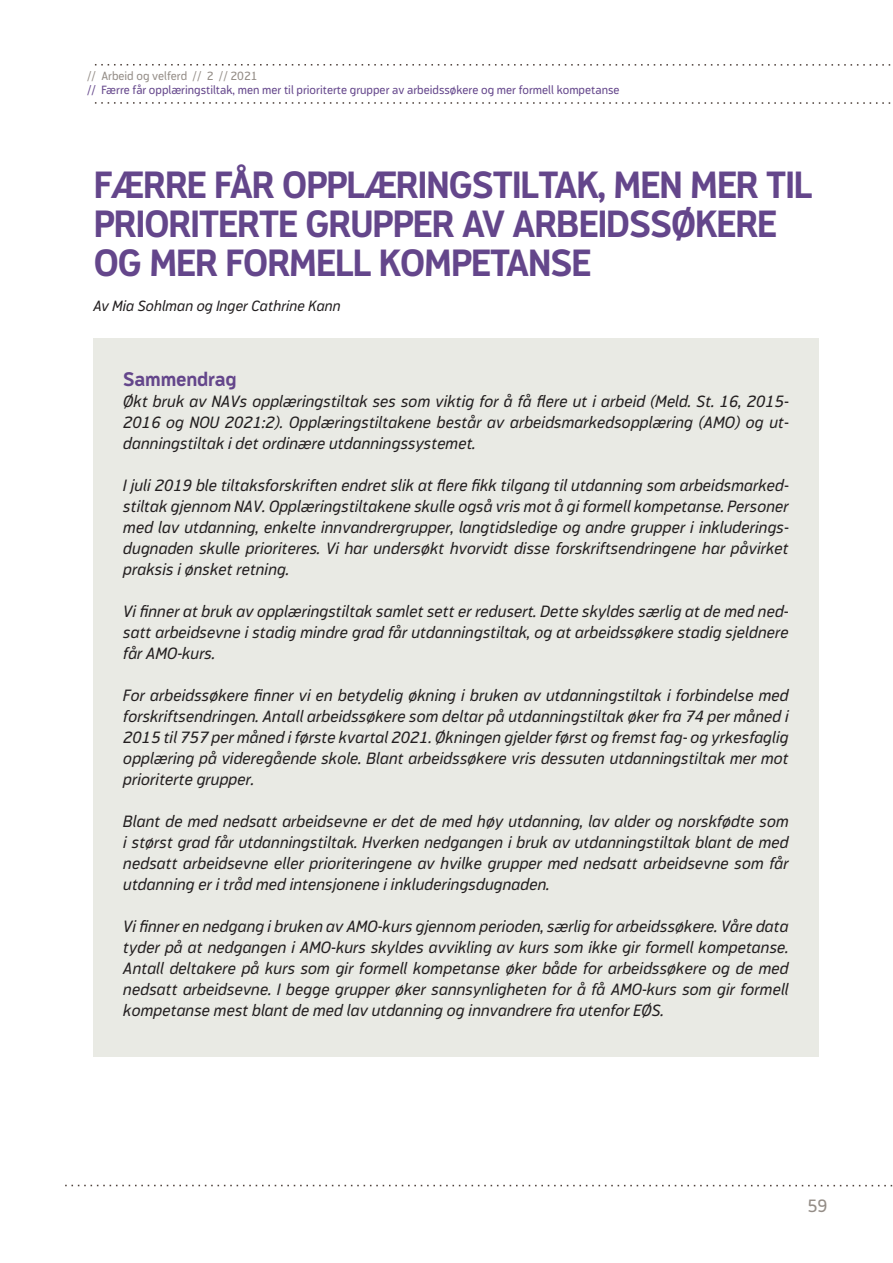
<style>
.page{position:relative;width:893px;height:1263px;background:#fff}
.page>*{position:absolute;margin:0;border:0;box-sizing:border-box;transform-origin:0 0}
.t1{font:700 37.5px/39px "Modus";letter-spacing:-.025em;color:#64468b}
.t2{font:700 19.5px "Modus";letter-spacing:-.01em;color:#64468b}
.t3{font:18px "Modus";color:#948d87}
.t4{font:italic 16.5px/21px "Modus";color:#231f20;text-align:justify}
.t5{font:italic 15px "Modus";color:#231f20}
.t6{font:12px "Modus";color:#64468b}
.t7{font:12px "Modus";color:#948d87}
</style>
<div class="page">
<svg style="left:94px;top:64px;width:797px;height:2px"></svg>
<svg style="left:94px;top:102px;width:797px;height:2px"></svg>
<svg style="left:65px;top:1185px;width:828px;height:1px"></svg>
<div style="left:94px;top:338px;width:725px;height:719px;background:#e9eae4"></div>
<p class="t7" style="left:87px;top:69px;width:172px">// Arbeid og velferd // 2 // 2021</p>
<p class="t6" style="left:87px;top:83px;width:534px">// Færre får opplæringstiltak, men mer til prioriterte grupper av arbeidssøkere og mer formell kompetanse</p>
<h1 class="t1" style="left:94px;top:165px;width:720px">FÆRRE FÅR OPPLÆRINGSTILTAK, MEN MER TIL<br>PRIORITERTE GRUPPER AV ARBEIDSSØKERE<br>OG MER FORMELL KOMPETANSE</h1>
<p class="t5" style="left:94px;top:297px;width:249px">Av Mia Sohlman og Inger Cathrine Kann</p>
<p class="t2" style="left:123px;top:368px;width:115px">Sammendrag</p>
<p class="t4" style="left:123px;top:390px;width:667px">Økt bruk av NAVs opplæringstiltak ses som viktig for å få flere ut i arbeid (Meld. St. 16, 2015- 2016 og NOU 2021:2). Opplæringstiltakene består av arbeidsmarkedsopplæring (AMO) og ut&shy;danningstiltak i det ordinære utdanningssystemet.</p>
<p class="t4" style="left:123px;top:474px;width:667px">I juli 2019 ble tiltaksforskriften endret slik at flere fikk tilgang til utdanning som arbeidsmarked&shy;stiltak gjennom NAV. Opplæringstiltakene skulle også vris mot å gi formell kompetanse. Personer med lav utdanning, enkelte innvandrergrupper, langtidsledige og andre grupper i inkluderings&shy;dugnaden skulle prioriteres. Vi har undersøkt hvorvidt disse forskriftsendringene har påvirket praksis i ønsket retning.</p>
<p class="t4" style="left:123px;top:600px;width:667px">Vi finner at bruk av opplæringstiltak samlet sett er redusert. Dette skyldes særlig at de med ned&shy;satt arbeidsevne i stadig mindre grad får utdanningstiltak, og at arbeidssøkere stadig sjeldnere får AMO-kurs.</p>
<p class="t4" style="left:123px;top:684px;width:667px">For arbeidssøkere finner vi en betydelig økning i bruken av utdanningstiltak i forbindelse med forskriftsendringen. Antall arbeidssøkere som deltar på utdanningstiltak øker fra 74 per måned i 2015 til 757 per måned i første kvartal 2021. Økningen gjelder først og fremst fag- og yrkesfaglig opplæring på videregående skole. Blant arbeidssøkere vris dessuten utdanningstiltak mer mot prioriterte grupper.</p>
<p class="t4" style="left:123px;top:810px;width:667px">Blant de med nedsatt arbeidsevne er det de med høy utdanning, lav alder og norskfødte som i størst grad får utdanningstiltak. Hverken nedgangen i bruk av utdanningstiltak blant de med nedsatt arbeidsevne eller prioriteringene av hvilke grupper med nedsatt arbeidsevne som får utdanning er i tråd med intensjonene i inkluderingsdugnaden.</p>
<p class="t4" style="left:123px;top:915px;width:667px">Vi finner en nedgang i bruken av AMO-kurs gjennom perioden, særlig for arbeidssøkere. Våre data tyder på at nedgangen i AMO-kurs skyldes avvikling av kurs som ikke gir formell kompetanse.<br>Antall deltakere på kurs som gir formell kompetanse øker både for arbeidssøkere og de med nedsatt arbeidsevne. I begge grupper øker sannsynligheten for å få AMO-kurs som gir formell kompetanse mest blant de med lav utdanning og innvandrere fra utenfor EØS.</p>
<p class="t3" style="left:807px;top:1195px;width:22px">59</p>
</div>
